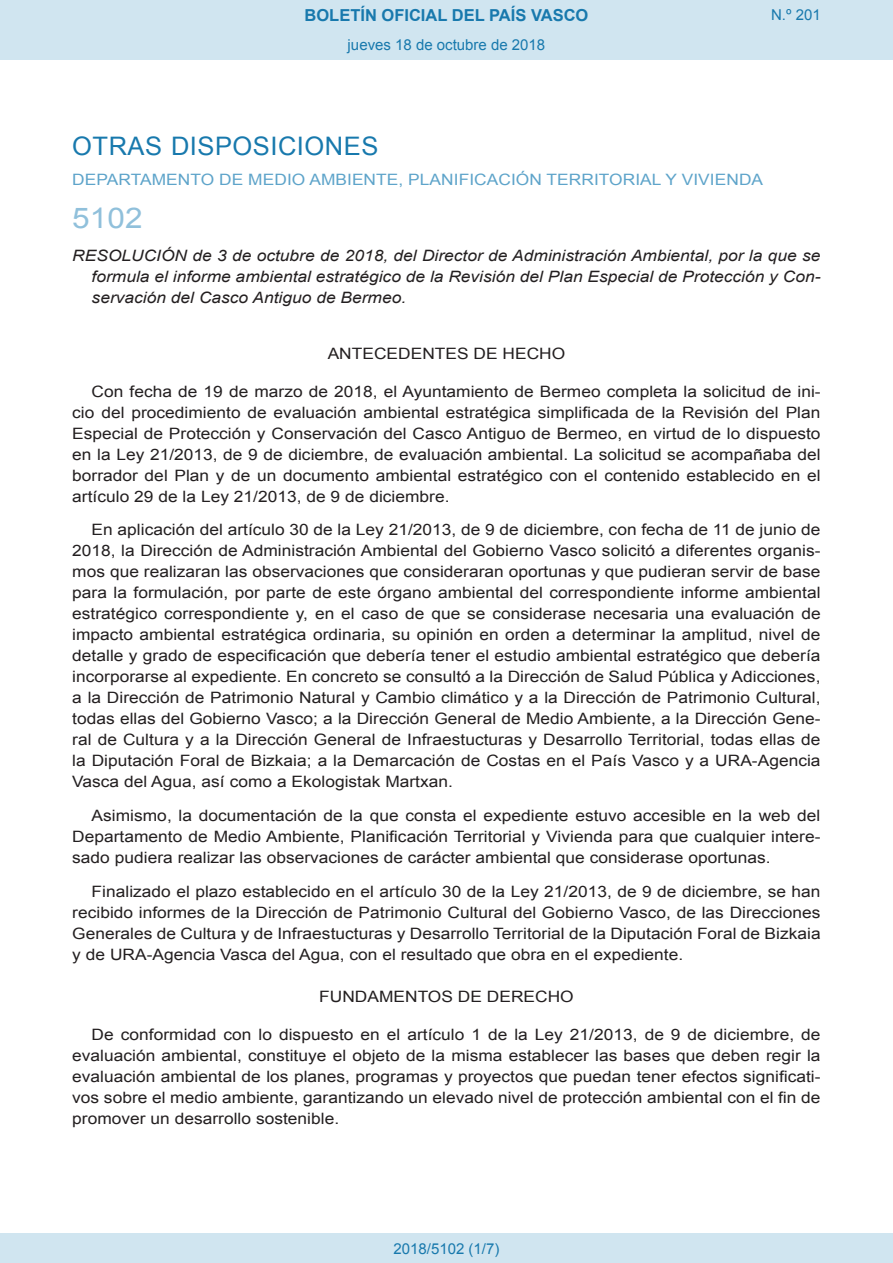
<style>
.page{position:relative;width:893px;height:1263px;background:#fff}
.page>*{position:absolute;margin:0;border:0;box-sizing:border-box;transform-origin:0 0}
.BOPVOrden{font:28.5px "Arial";color:#90c0db;scale:1.11 1}
.BOPVSeccion{font:25.5px "Arial";letter-spacing:.02em;color:#1879ad}
.t1{font:700 16.5px "Arial";color:#1879ad}
.BOPVDetalle{font:15.6px/21px "Arial";color:#231f20;text-align:justify;scale:1.11 1}
.BOPVTitulo{font:italic 15.6px/21px "Arial";color:#231f20;text-align:justify;scale:1.11 1}
.BOPVOrganismo{font:15.6px "Arial";letter-spacing:.005em;color:#5ea4ca;scale:1.11 1}
.BOPVClave{font:15.6px "Arial";color:#231f20;scale:1.11 1}
.Paginacion_Centro{font:15px "Arial";color:#1879ad}
</style>
<div class="page">
<div style="left:0;top:0;width:893px;height:60px;background:#d0e5f0"></div>
<div style="left:0;top:1233px;width:893px;height:30px;background:#d0e5f0"></div>
<p class="t1" style="left:305px;top:4px;width:285px">BOLETÍN OFICIAL DEL PAÍS VASCO</p>
<p class="Paginacion_Centro" style="left:348px;top:35px;width:199px">jueves 18 de octubre de 2018</p>
<p class="Paginacion_Centro" style="left:771px;top:5px;width:51px">N.º 201</p>
<p class="BOPVSeccion" style="left:72px;top:129px;width:308px">OTRAS DISPOSICIONES</p>
<p class="BOPVOrganismo" style="left:72px;top:169px;width:624px">DEPARTAMENTO DE MEDIO AMBIENTE, PLANIFICACIÓN TERRITORIAL Y VIVIENDA</p>
<p class="BOPVOrden" style="left:72px;top:199px;width:65px">5102</p>
<p class="BOPVTitulo" style="left:92px;top:246px;width:658px;text-indent:-19px">RESOLUCIÓN de 3 de octubre de 2018, del Director de Administración Ambiental, por la que se formula el informe ambiental estratégico de la Revisión del Plan Especial de Protección y Con&shy;servación del Casco Antiguo de Bermeo.</p>
<p class="BOPVClave" style="left:328px;top:343px;width:215px">ANTECEDENTES DE HECHO</p>
<p class="BOPVDetalle" style="left:72px;top:381px;width:676px;text-indent:19px">Con fecha de 19 de marzo de 2018, el Ayuntamiento de Bermeo completa la solicitud de ini&shy;cio del procedimiento de evaluación ambiental estratégica simplificada de la Revisión del Plan Especial de Protección y Conservación del Casco Antiguo de Bermeo, en virtud de lo dispuesto en la Ley 21/2013, de 9 de diciembre, de evaluación ambiental. La solicitud se acompañaba del borrador del Plan y de un documento ambiental estratégico con el contenido establecido en el artículo 29 de la Ley 21/2013, de 9 de diciembre.</p>
<p class="BOPVDetalle" style="left:72px;top:519px;width:676px;text-indent:19px">En aplicación del artículo 30 de la Ley 21/2013, de 9 de diciembre, con fecha de 11 de junio de 2018, la Dirección de Administración Ambiental del Gobierno Vasco solicitó a diferentes organis&shy;mos que realizaran las observaciones que consideraran oportunas y que pudieran servir de base para la formulación, por parte de este órgano ambiental del correspondiente informe ambiental estratégico correspondiente y, en el caso de que se considerase necesaria una evaluación de impacto ambiental estratégica ordinaria, su opinión en orden a determinar la amplitud, nivel de detalle y grado de especificación que debería tener el estudio ambiental estratégico que debería incorporarse al expediente. En concreto se consultó a la Dirección de Salud Pública y Adicciones, a la Dirección de Patrimonio Natural y Cambio climático y a la Dirección de Patrimonio Cultural, todas ellas del Gobierno Vasco; a la Dirección General de Medio Ambiente, a la Dirección Gene&shy;ral de Cultura y a la Dirección General de Infraestucturas y Desarrollo Territorial, todas ellas de la Diputación Foral de Bizkaia; a la Demarcación de Costas en el País Vasco y a URA-Agencia Vasca del Agua, así como a Ekologistak Martxan.</p>
<p class="BOPVDetalle" style="left:72px;top:805px;width:676px;text-indent:19px">Asimismo, la documentación de la que consta el expediente estuvo accesible en la web del Departamento de Medio Ambiente, Planificación Territorial y Vivienda para que cualquier intere&shy;sado pudiera realizar las observaciones de carácter ambiental que considerase oportunas.</p>
<p class="BOPVDetalle" style="left:72px;top:881px;width:676px;text-indent:19px">Finalizado el plazo establecido en el artículo 30 de la Ley 21/2013, de 9 de diciembre, se han recibido informes de la Dirección de Patrimonio Cultural del Gobierno Vasco, de las Direcciones Generales de Cultura y de Infraestucturas y Desarrollo Territorial de la Diputación Foral de Bizkaia y de URA-Agencia Vasca del Agua, con el resultado que obra en el expediente.</p>
<p class="BOPVClave" style="left:319px;top:986px;width:231px">FUNDAMENTOS DE DERECHO</p>
<p class="BOPVDetalle" style="left:72px;top:1024px;width:676px;text-indent:19px">De conformidad con lo dispuesto en el artículo 1 de la Ley 21/2013, de 9 de diciembre, de evaluación ambiental, constituye el objeto de la misma establecer las bases que deben regir la evaluación ambiental de los planes, programas y proyectos que puedan tener efectos significati&shy;vos sobre el medio ambiente, garantizando un elevado nivel de protección ambiental con el fin de promover un desarrollo sostenible.</p>
<p class="Paginacion_Centro" style="left:393px;top:1238px;width:107px">2018/5102 (1/7)</p>
</div>
